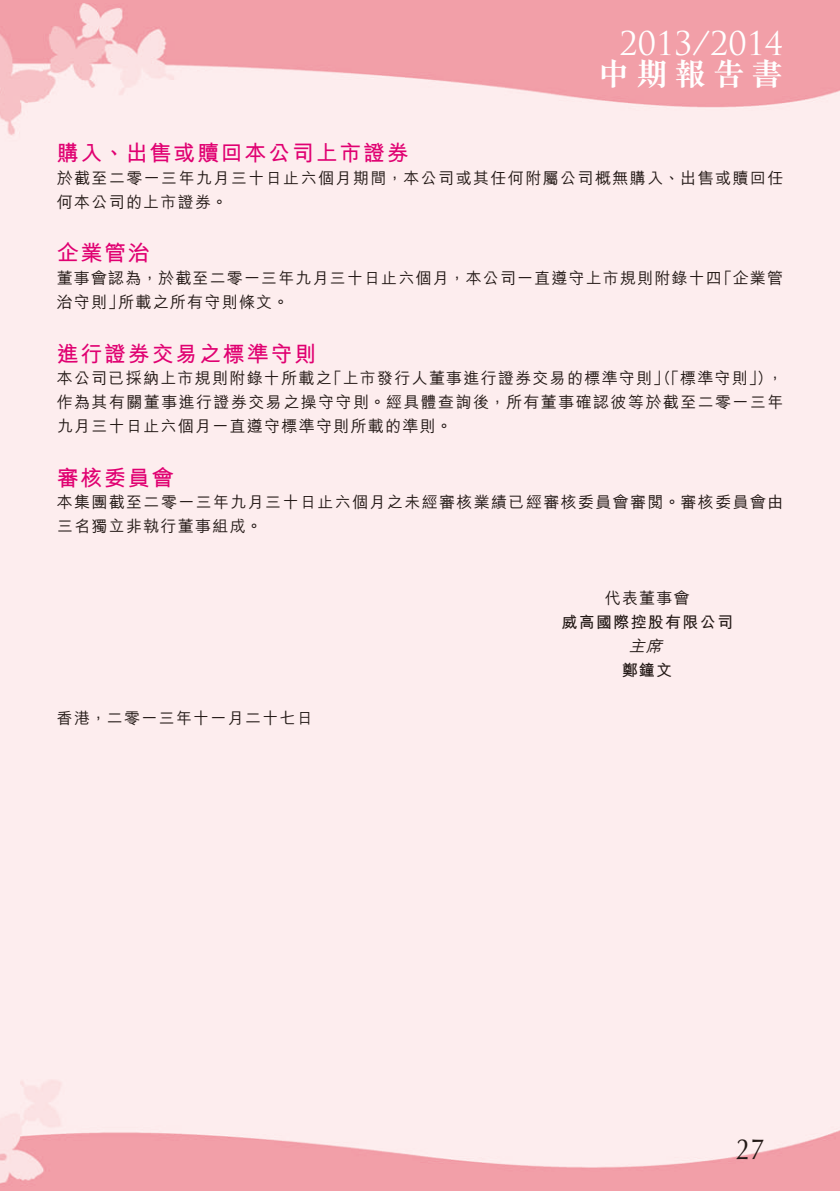
<style>
.page{position:relative;width:840px;height:1191px;background:#fff}
.page>*{position:absolute;margin:0;border:0;box-sizing:border-box;transform-origin:0 0}
.t1{font:32px "Trajan Pro";color:#fff}
.t2{font:700 32px "M Sung HK";letter-spacing:.2em;color:#fff}
.t3{font:29.2px "Optima LT Std";color:#231916;scale:.88 1}
.t4{font:700 22px "M Hei HK";letter-spacing:.08em;color:#e00071}
.t5{font:500 16px/24px "M Hei HK";letter-spacing:.08em;color:#231916}
.t6{font:700 16px/24px "M Hei HK";letter-spacing:.08em;color:#231916;text-align:center}
.s1{font-weight:500}
.s2{font-weight:500;font-style:italic}
</style>
<div class="page">
<h1 class="t1" style="left:619px;top:23px;width:165px">2013/2014</h1>
<h1 class="t2" style="left:597px;top:51px;width:187px">中期報告書</h1>
<p class="t4" style="left:57px;top:137px;width:353px">購入、出售或贖回本公司上市證券</p>
<p class="t5" style="left:57px;top:165px;width:727px">於截至二零一三年九月三十日止六個月期間，本公司或其任何附屬公司概無購入、出售或贖回任何本公司的上市證券。</p>
<p class="t4" style="left:57px;top:237px;width:95px">企業管治</p>
<p class="t5" style="left:57px;top:265px;width:727px">董事會認為，於截至二零一三年九月三十日止六個月，本公司一直遵守上市規則附錄十四「企業管治守則」所載之所有守則條文。</p>
<p class="t4" style="left:57px;top:337px;width:261px">進行證券交易之標準守則</p>
<p class="t5" style="left:57px;top:365px;width:727px;text-align:justify">本公司已採納上市規則附錄十所載之「上市發行人董事進行證券交易的標準守則」（「標準守則」），作為其有關董事進行證券交易之操守守則。經具體查詢後，所有董事確認彼等於截至二零一三年九月三十日止六個月一直遵守標準守則所載的準則。</p>
<p class="t4" style="left:57px;top:461px;width:118px">審核委員會</p>
<p class="t5" style="left:57px;top:489px;width:727px">本集團截至二零一三年九月三十日止六個月之未經審核業績已經審核委員會審閱。審核委員會由三名獨立非執行董事組成。</p>
<p class="t5" style="left:57px;top:705px;width:257px">香港，二零一三年十一月二十七日</p>
<p class="t6" style="left:561px;top:585px;width:173px"><span class="s1">代表董事會<br></span>威高國際控股有限公司<span class="s2">主席<br></span>鄭鐘文</p>
<p class="t3" style="left:735px;top:1132px;width:34px">27</p>
</div>
